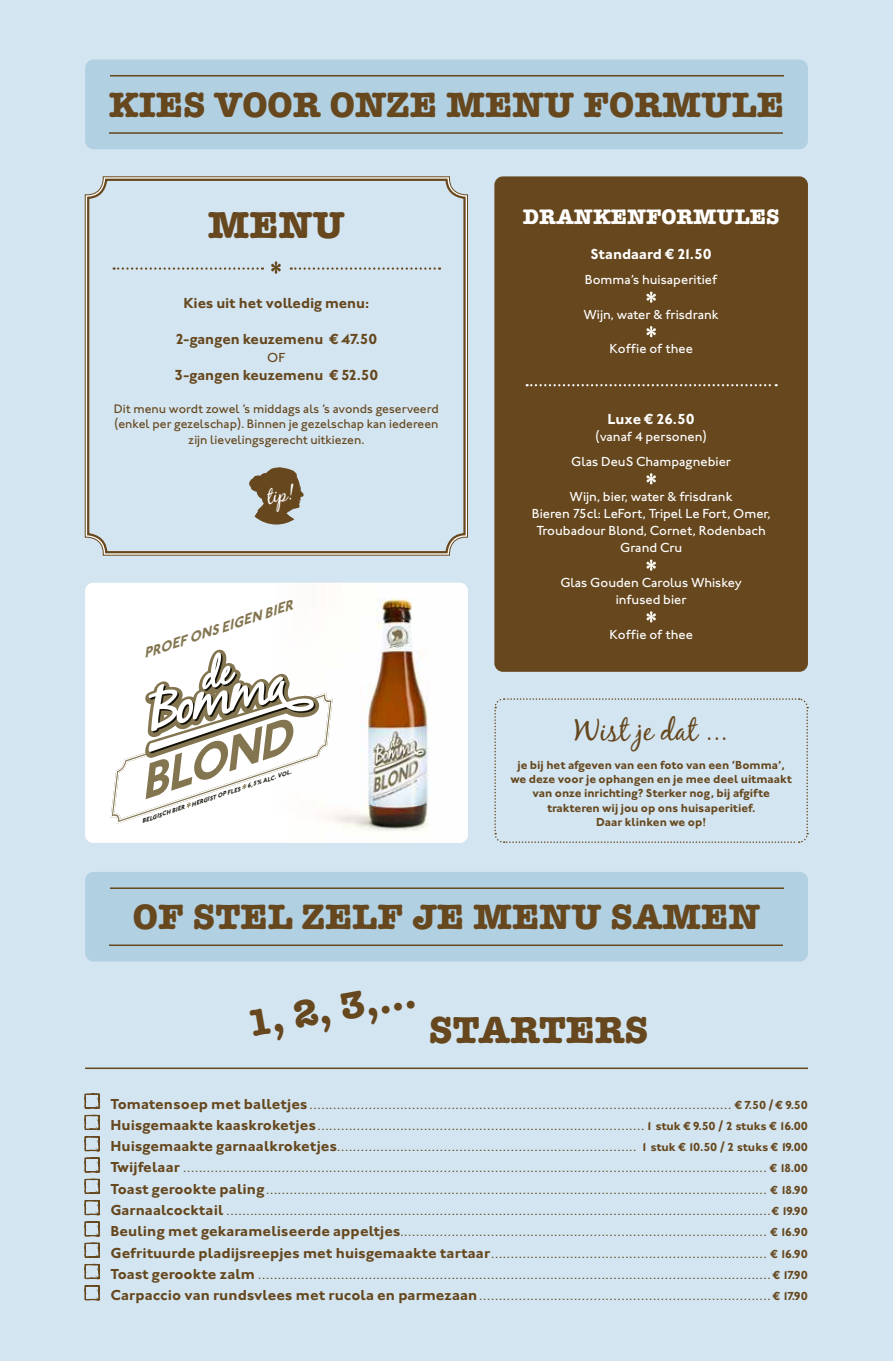
<style>
.page{position:relative;width:893px;height:1361px;background:#d3e5f0}
.page>*{position:absolute;margin:0;border:0;box-sizing:border-box;transform-origin:0 0}
.t1{font:italic 700 48.75px "Johnston ITC Std";color:#837550}
.t2{font:700 38.7px "American Typewriter";color:#66471e}
.t3{font:700 36.3px "American Typewriter";color:#66471e}
.t4{font:30px "Black Jack";color:#66471e}
.t5{font:700 21.75px "American Typewriter";color:#fff}
.t6{font:italic 19.8px "Black Jack";color:#fff}
.t7{font:700 15px "Johnston ITC Std";color:#66471e}
.t8{font:700 15px "Johnston ITC Std";color:#fff}
.t9{font:700 14.85px "Johnston ITC Std";letter-spacing:.005em;color:#66471e}
.t10{font:italic 700 14.25px "Johnston ITC Std";color:#837550}
.t11{font:500 13.5px/17.2px "Johnston ITC Std";color:#fff;text-align:center}
.t12{font:500 13.5px "Johnston ITC Std";color:#66471e}
.t13{font:500 12.75px/15.3px "Johnston ITC Std";color:#66471e;text-align:center}
.t14{font:700 12px/14.4px "Johnston ITC Std";color:#66471e;text-align:center}
.t15{font:700 12px "Johnston ITC Std";letter-spacing:-.025em;color:#66471e}
.t16{font:700 9px "Johnston ITC Std";color:#66471e}
.t17{font:italic 700 6.15px "Johnston ITC Std";color:#131108}
.s1{font-size:14.85px}
.s2{font-size:12px}
</style>
<div class="page">
<div style="left:85px;top:583px;width:383px;height:260px;background:#fff;border-radius:8px"></div>
<img style="left:336px;top:583px;width:132px;height:260px">
<div style="left:494px;top:176px;width:314px;height:496px;background:#66471e;border-radius:9px"></div>
<svg style="left:646px;top:291px;width:10px;height:12px"></svg>
<svg style="left:646px;top:326px;width:10px;height:11px"></svg>
<svg style="left:527px;top:384px;width:250px;height:2px"></svg>
<svg style="left:646px;top:473px;width:10px;height:11px"></svg>
<svg style="left:646px;top:559px;width:10px;height:12px"></svg>
<svg style="left:646px;top:611px;width:10px;height:11px"></svg>
<svg style="left:84px;top:176px;width:384px;height:380px"></svg>
<div style="left:87px;top:179px;width:379px;height:374px;border:2px solid #66471e;border-radius:18px"></div>
<div style="left:85px;top:60px;width:723px;height:89px;background:#b1d0e2;border-radius:9px"></div>
<hr style="left:110px;top:75px;width:674px;height:1px;background:#66471e">
<hr style="left:109px;top:132px;width:674px;height:2px;background:#66471e">
<div style="left:85px;top:872px;width:723px;height:89px;background:#b1d0e2;border-radius:9px"></div>
<hr style="left:110px;top:887px;width:674px;height:2px;background:#66471e">
<hr style="left:109px;top:944px;width:674px;height:2px;background:#66471e">
<svg style="left:85px;top:1093px;width:15px;height:16px"></svg>
<svg style="left:85px;top:1115px;width:15px;height:15px"></svg>
<svg style="left:85px;top:1136px;width:15px;height:15px"></svg>
<svg style="left:85px;top:1157px;width:15px;height:16px"></svg>
<svg style="left:85px;top:1179px;width:15px;height:15px"></svg>
<svg style="left:85px;top:1200px;width:15px;height:15px"></svg>
<svg style="left:85px;top:1221px;width:15px;height:37px"></svg>
<svg style="left:85px;top:1264px;width:15px;height:15px"></svg>
<svg style="left:85px;top:1285px;width:15px;height:15px"></svg>
<hr style="left:85px;top:1067px;width:723px;height:2px;background:#66471e">
<svg style="left:249px;top:467px;width:55px;height:57px"></svg>
<svg style="left:494px;top:698px;width:315px;height:145px"></svg>
<svg style="left:114px;top:267px;width:149px;height:3px"></svg>
<svg style="left:291px;top:267px;width:149px;height:3px"></svg>
<svg style="left:271px;top:261px;width:10px;height:13px"></svg>
<svg style="left:110px;top:649px;width:226px;height:175px"></svg>
<h3 class="t3" style="left:109px;top:73px;width:677px">KIES VOOR ONZE MENU FORMULE</h3>
<h2 class="t2" style="left:208px;top:191px;width:138px">MENU</h2>
<h3 class="t7" style="left:183px;top:293px;width:187px">Kies uit het volledig menu:</h3>
<h3 class="t7" style="left:175px;top:329px;width:203px">2-gangen keuzemenu € 47.50</h3>
<h3 class="t12" style="left:267px;top:349px;width:20px">OF</h3>
<h3 class="t7" style="left:174px;top:365px;width:205px">3-gangen keuzemenu € 52.50</h3>
<h3 class="t13" style="left:114px;top:401px;width:326px">Dit menu wordt zowel ’s middags als ’s avonds geserveerd (enkel per gezelschap). Binnen je gezelschap kan iedereen zijn lievelingsgerecht uitkiezen.</h3>
<h3 class="t6" style="left:264px;top:485px;width:28px;rotate:-10deg">tip!</h3>
<h3 class="t10" style="left:141px;top:645px;width:158px;rotate:-18deg">PROEF ONS EIGEN BIER</h3>
<h1 class="t1" style="left:128px;top:756px;width:161px;rotate:-18deg">BLOND</h1>
<p class="t17" style="left:246px;top:782px;width:48px;rotate:-18deg">6,5% ALC. VOL.</p>
<p class="t17" style="left:141px;top:817px;width:105px;rotate:-18deg">BELGISCH BIER HERGIST OP FLES</p>
<h3 class="t5" style="left:523px;top:198px;width:258px">DRANKENFORMULES</h3>
<h3 class="t8" style="left:591px;top:245px;width:123px">Standaard € 21.50</h3>
<h3 class="t11" style="left:585px;top:271px;width:134px">Bomma’s huisaperitief</h3>
<h3 class="t11" style="left:583px;top:306px;width:137px">Wijn, water &amp; frisdrank</h3>
<h3 class="t11" style="left:609px;top:340px;width:85px">Koffie of thee</h3>
<h3 class="t8" style="left:607px;top:410px;width:89px">Luxe € 26.50</h3>
<h3 class="t11" style="left:571px;top:423px;width:161px;line-height:25.5px">(vanaf 4 personen)<br>Glas DeuS Champagnebier</h3>
<h3 class="t11" style="left:532px;top:487px;width:240px">Wijn, bier, water &amp; frisdrank<br>Bieren 75cl: LeFort, Tripel Le Fort, Omer,<br>Troubadour Blond, Cornet, Rodenbach<br>Grand Cru</h3>
<h3 class="t11" style="left:560px;top:574px;width:183px">Glas Gouden Carolus Whiskey infused bier</h3>
<h3 class="t11" style="left:609px;top:625px;width:85px">Koffie of thee</h3>
<h3 class="t4" style="left:574px;top:712px;width:155px">Wist je dat ...</h3>
<h3 class="t14" style="left:510px;top:757px;width:283px">je bij het afgeven van een foto van een ‘Bomma’, we deze voor je ophangen en je mee deel uitmaakt van onze inrichting? Sterker nog, bij afgifte trakteren wij jou op ons huisaperitief.<br>Daar klinken we op!</h3>
<h3 class="t3" style="left:133px;top:885px;width:629px">OF STEL ZELF JE MENU SAMEN</h3>
<h2 class="t2" style="left:241px;top:991px;width:173px;rotate:-10deg">1, 2, 3,...</h2>
<h2 class="t2" style="left:429px;top:996px;width:221px">STARTERS</h2>
<p class="t16" style="left:110px;top:1100px;width:699px"><span class="s1">Tomatensoep met balletjes</span>........................................................................................................... <span class="s2">€ 7.50 /€ 9.50</span></p>
<p class="t16" style="left:110px;top:1121px;width:699px"><span class="s1">Huisgemaakte kaaskroketjes</span>...................................................................................<span class="s2">1 stuk € 9.50 / 2 stuks € 16.00</span></p>
<h3 class="t9" style="left:110px;top:1137px;width:228px">Huisgemaakte garnaalkroketjes</h3>
<h3 class="t15" style="left:641px;top:1140px;width:169px">1 stuk € 10.50 / 2 stuks € 19.00</h3>
<p class="t16" style="left:110px;top:1164px;width:699px"><span class="s1">Twijfelaar</span> .................................................................................................................................................... <span class="s2">€ 18.00</span></p>
<p class="t16" style="left:110px;top:1185px;width:699px"><span class="s1">Toast gerookte paling</span>............................................................................................................................... <span class="s2">€ 18.90</span></p>
<p class="t16" style="left:110px;top:1206px;width:699px"><span class="s1">Garnaalcocktail</span> ..........................................................................................................................................<span class="s2">€ 19.90</span></p>
<p class="t16" style="left:110px;top:1228px;width:699px"><span class="s1">Beuling met gekarameliseerde appeltjes</span>............................................................................................. <span class="s2">€ 16.90</span></p>
<h3 class="t9" style="left:110px;top:1243px;width:381px">Gefrituurde pladijsreepjes met huisgemaakte tartaar</h3>
<h3 class="t14" style="left:770px;top:1246px;width:39px">€ 16.90</h3>
<p class="t16" style="left:110px;top:1270px;width:699px"><span class="s1">Toast gerookte zalm</span> .................................................................................................................................. <span class="s2">€ 17.90</span></p>
<h3 class="t9" style="left:110px;top:1286px;width:369px">Carpaccio van rundsvlees met rucola en parmezaan</h3>
<h3 class="t14" style="left:773px;top:1289px;width:37px">€ 17.90</h3>
</div>
